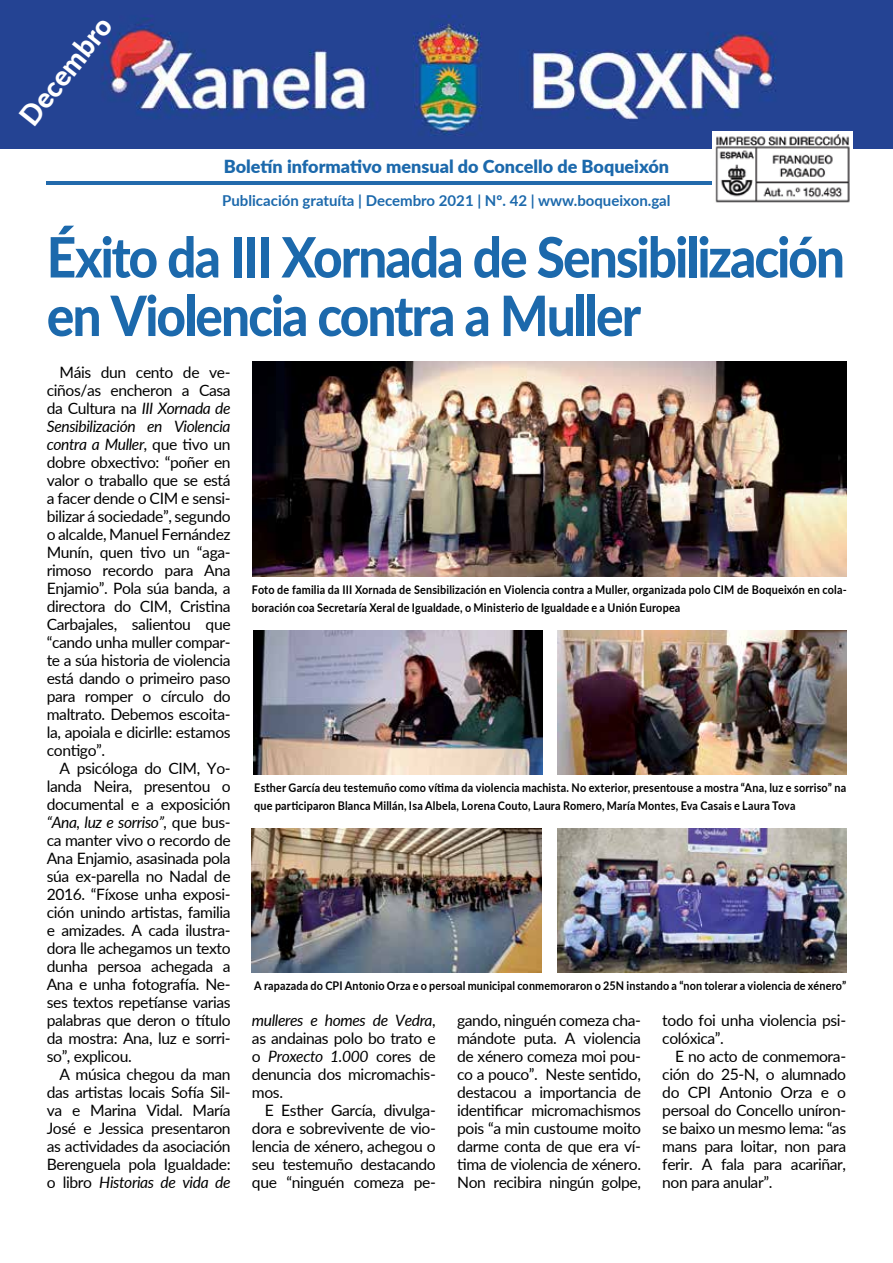
<style>
.page{position:relative;width:893px;height:1263px;background:#fff}
.page>*{position:absolute;margin:0;border:0;box-sizing:border-box;transform-origin:0 0}
.t1{font:800 55.65px/58.5px "Lato";letter-spacing:-.035em;color:#1c69ac;scale:.92 1}
.t2{font:800 28.5px "Lato";color:#fff}
.t3{font:900 18px "Lato";color:#1c69ac}
.t4{font:15.6px/18px "Lato";letter-spacing:-.025em;color:#000;text-align:justify}
.t5{font:700 15px "Lato";color:#1c69ac}
.t6{font:700 12px/18px "Lato";letter-spacing:.015em;color:#000;scale:.9 1}
.s1{font-style:italic}
</style>
<div class="page">
<hr style="left:47px;top:181px;width:799px;height:4px;background:#226aac">
<img style="left:0;top:0;width:893px;height:148px">
<img style="left:712px;top:132px;width:141px;height:71px">
<img style="left:252px;top:361px;width:594px;height:215px">
<img style="left:253px;top:630px;width:290px;height:144px">
<img style="left:252px;top:828px;width:289px;height:144px">
<img style="left:557px;top:630px;width:289px;height:144px">
<img style="left:557px;top:828px;width:289px;height:144px">
<h2 class="t2" style="left:9px;top:108px;width:130px;rotate:-52deg">Decembro</h2>
<p class="t3" style="left:224px;top:153px;width:447px">Boletín informativo mensual do Concello de Boqueixón</p>
<p class="t5" style="left:222px;top:190px;width:450px">Publicación gratuíta | Decembro 2021 | Nº. 42 | www.boqueixon.gal</p>
<h1 class="t1" style="left:47px;top:226px;width:869px">Éxito da III Xornada de Sensibilización en Violencia contra a Muller</h1>
<p class="t4" style="left:47px;top:363px;width:185px;text-indent:13px">Máis dun cento de ve&shy;ciños/as encheron a Casa da Cultura na <span class="s1">III Xornada de Sensibilización en Violencia contra a Muller,</span> que tivo un dobre obxectivo: “poñer en valor o traballo que se está a facer dende o CIM e sensi&shy;bilizar á sociedade”, segundo o alcalde, Manuel Fernández Munín, quen tivo un “aga&shy;rimoso recordo para Ana Enjamio”. Pola súa banda, a directora do CIM, Cristina Carbajales, salientou que “cando unha muller compar&shy;te a súa historia de violencia está dando o primeiro paso para romper o círculo do maltrato. Debemos escoita&shy;la, apoiala e dicirlle: estamos contigo”.</p>
<p class="t4" style="left:47px;top:759px;width:185px;text-indent:13px">A psicóloga do CIM, Yo&shy;landa Neira, presentou o documental e a exposición <span class="s1">“Ana, luz e sorriso”,</span> que bus&shy;ca manter vivo o recordo de Ana Enjamio, asasinada pola súa ex-parella no Nadal de 2016. “Fíxose unha exposi&shy;ción unindo artistas, familia e amizades. A cada ilustra&shy;dora lle achegamos un texto dunha persoa achegada a Ana e unha fotografía. Ne&shy;ses textos repetíanse varias palabras que deron o título da mostra: Ana, luz e sorri&shy;so”, explicou.</p>
<p class="t4" style="left:47px;top:1065px;width:185px;text-indent:13px">A música chegou da man das artistas locais Sofía Sil&shy;va e Marina Vidal. María José e Jessica presentaron as actividades da asociación Berenguela pola Igualdade: o libro <span class="s1">Historias de vida de</span></p>
<p class="t6" style="left:252px;top:580px;width:662px">Foto de familia da III Xornada de Sensibilización en Violencia contra a Muller, organizada polo CIM de Boqueixón en cola&shy;boración coa Secretaría Xeral de Igualdade, o Ministerio de Igualdade e a Unión Europea</p>
<p class="t6" style="left:254px;top:778px;width:659px">Esther García deu testemuño como vítima da violencia machista. No exterior, presentouse a mostra “Ana, luz e sorriso” na que participaron Blanca Millán, Isa Albela, Lorena Couto, Laura Romero, María Montes, Eva Casais e Laura Tova</p>
<p class="t6" style="left:254px;top:976px;width:659px">A rapazada do CPI Antonio Orza e o persoal municipal conmemoraron o 25N instando a “non tolerar a violencia de xénero”</p>
<p class="t4" style="left:252px;top:1011px;width:185px"><span class="s1">mulleres e homes de Vedra</span>, as andainas polo bo trato e o <span class="s1">Proxecto 1.000</span> cores de denuncia dos micromachis&shy;mos.</p>
<p class="t4" style="left:252px;top:1101px;width:185px;text-indent:13px">E Esther García, divulga&shy;dora e sobrevivente de vio&shy;lencia de xénero, achegou o seu testemuño destacando que “ninguén comeza pe-</p>
<p class="t4" style="left:457px;top:1011px;width:185px">gando, ninguén comeza cha&shy;mándote puta. A violencia de xénero comeza moi pou&shy;co a pouco”. Neste sentido, destacou a importancia de identificar micromachismos pois “a min custoume moito darme conta de que era ví&shy;tima de violencia de xénero.<br>Non recibira ningún golpe,</p>
<p class="t4" style="left:662px;top:1011px;width:185px">todo foi unha violencia psi&shy;colóxica”.</p>
<p class="t4" style="left:662px;top:1047px;width:185px;text-indent:13px">E no acto de conmemora&shy;ción do 25-N, o alumnado do CPI Antonio Orza e o persoal do Concello uníron&shy;se baixo un mesmo lema: “as mans para loitar, non para ferir. A fala para acariñar, non para anular”.</p>
</div>
